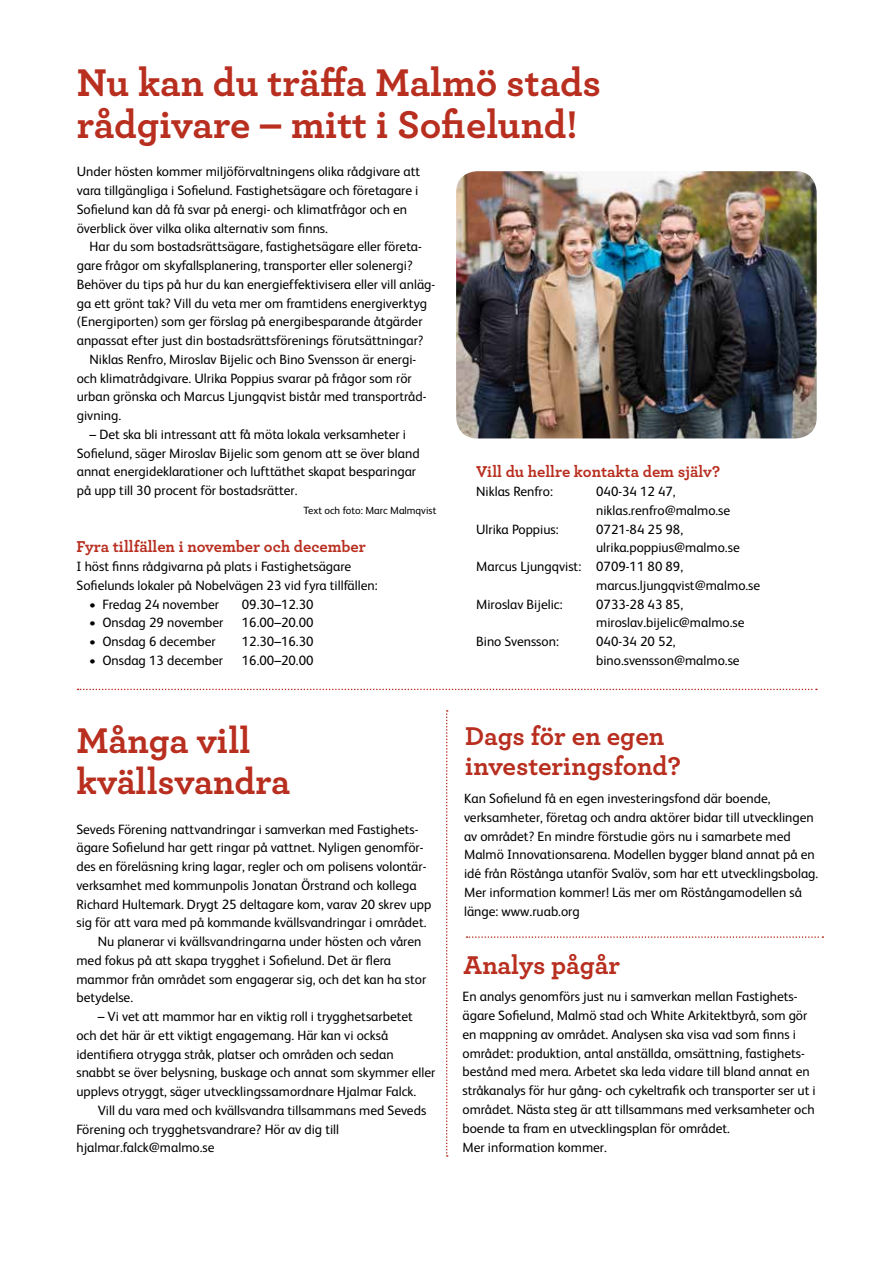
<style>
.page{position:relative;width:893px;height:1263px;background:#fff}
.page>*{position:absolute;margin:0;border:0;box-sizing:border-box;transform-origin:0 0}
.t1{font:700 40.5px/42px "Archer";letter-spacing:-.005em;color:#b82e1f}
.t2{font:700 37.5px/41.1px "Archer";letter-spacing:-.005em;color:#b82e1f}
.t3{font:700 27px/30.8px "Archer";letter-spacing:-.005em;color:#b82e1f}
.t4{font:700 16.5px "Archer";color:#b82e1f}
.t5{font:13.5px/18.8px "FS Albert";color:#000}
.t6{font:10.5px "FS Albert";color:#000}
</style>
<div class="page">
<svg style="left:78px;top:689px;width:739px;height:1px"></svg>
<svg style="left:466px;top:936px;width:357px;height:2px"></svg>
<svg style="left:446px;top:710px;width:2px;height:447px"></svg>
<img style="left:456px;top:171px;width:361px;height:267px">
<h1 class="t1" style="left:77px;top:59px;width:526px">Nu kan du träffa Malmö stads rådgivare – mitt i Sofielund!</h1>
<p class="t5" style="left:77px;top:162px;width:345px">Under hösten kommer miljöförvaltningens olika rådgivare att vara tillgängliga i Sofielund. Fastighetsägare och företagare i Sofielund kan då få svar på energi- och klimatfrågor och en överblick över vilka olika alternativ som finns.</p>
<p class="t5" style="left:90px;top:237px;width:334px">Har du som bostadsrättsägare, fastighetsägare eller företa-</p>
<p class="t5" style="left:77px;top:256px;width:337px">gare frågor om skyfallsplanering, transporter eller solenergi?</p>
<p class="t5" style="left:77px;top:275px;width:360px">Behöver du tips på hur du kan energieffektivisera eller vill anläg-</p>
<p class="t5" style="left:77px;top:294px;width:352px">ga ett grönt tak? Vill du veta mer om framtidens energiverktyg</p>
<p class="t5" style="left:77px;top:312px;width:347px">(Energiporten) som ger förslag på energibesparande åtgärder</p>
<p class="t5" style="left:77px;top:331px;width:348px">anpassat efter just din bostadsrättsförenings förutsättningar?</p>
<p class="t5" style="left:90px;top:350px;width:328px">Niklas Renfro, Miroslav Bijelic och Bino Svensson är energi-</p>
<p class="t5" style="left:77px;top:369px;width:337px">och klimatrådgivare. Ulrika Poppius svarar på frågor som rör</p>
<p class="t5" style="left:77px;top:387px;width:351px">urban grönska och Marcus Ljungqvist bistår med transportråd-</p>
<p class="t5" style="left:77px;top:406px;width:46px">givning.</p>
<p class="t5" style="left:77px;top:425px;width:344px;text-indent:13px">– Det ska bli intressant att få möta lokala verksamheter i Sofielund, säger Miroslav Bijelic som genom att se över bland annat energideklarationer och lufttäthet skapat besparingar på upp till 30 procent för bostadsrätter.</p>
<p class="t6" style="left:304px;top:504px;width:134px">Text och foto: Marc Malmqvist</p>
<p class="t4" style="left:77px;top:534px;width:291px">Fyra tillfällen i november och december</p>
<p class="t5" style="left:77px;top:557px;width:303px">I höst finns rådgivarna på plats i Fastighetsägare<br>Sofielunds lokaler på Nobelvägen 23 vid fyra tillfällen:</p>
<p class="t5" style="left:89px;top:595px;width:131px">• Fredag 24 november</p>
<p class="t5" style="left:242px;top:595px;width:73px">09.30–12.30</p>
<p class="t5" style="left:89px;top:613px;width:136px">• Onsdag 29 november</p>
<p class="t5" style="left:242px;top:613px;width:73px">16.00–20.00</p>
<p class="t5" style="left:89px;top:632px;width:128px">• Onsdag 6 december</p>
<p class="t5" style="left:242px;top:632px;width:73px">12.30–16.30</p>
<p class="t5" style="left:89px;top:651px;width:135px">• Onsdag 13 december</p>
<p class="t5" style="left:242px;top:651px;width:73px">16.00–20.00</p>
<p class="t4" style="left:476px;top:459px;width:245px">Vill du hellre kontakta dem själv?</p>
<p class="t5" style="left:476px;top:482px;width:78px">Niklas Renfro:</p>
<p class="t5" style="left:596px;top:482px;width:136px">040-34 12 47, niklas.renfro@malmo.se</p>
<p class="t5" style="left:476px;top:520px;width:84px">Ulrika Poppius:</p>
<p class="t5" style="left:596px;top:520px;width:88px">0721-84 25 98,</p>
<p class="t5" style="left:596px;top:538px;width:145px">ulrika.poppius@malmo.se</p>
<p class="t5" style="left:476px;top:557px;width:208px">Marcus Ljungqvist: 0709-11 80 89,</p>
<p class="t5" style="left:596px;top:576px;width:166px">marcus.ljungqvist@malmo.se</p>
<p class="t5" style="left:476px;top:595px;width:88px">Miroslav Bijelic:</p>
<p class="t5" style="left:596px;top:595px;width:150px">0733-28 43 85, miroslav.bijelic@malmo.se</p>
<p class="t5" style="left:476px;top:632px;width:84px">Bino Svensson:</p>
<p class="t5" style="left:596px;top:632px;width:145px">040-34 20 52, bino.svensson@malmo.se</p>
<h2 class="t2" style="left:76px;top:717px;width:215px">Många vill kvällsvandra</h2>
<h3 class="t3" style="left:465px;top:718px;width:217px">Dags för en egen investeringsfond?</h3>
<p class="t5" style="left:464px;top:789px;width:356px">Kan Sofielund få en egen investeringsfond där boende, verksamheter, företag och andra aktörer bidar till utvecklingen av området? En mindre förstudie görs nu i samarbete med Malmö Innovationsarena. Modellen bygger bland annat på en idé från Röstånga utanför Svalöv, som har ett utvecklingsbolag.<br>Mer information kommer! Läs mer om Röstångamodellen så länge: www.ruab.org</p>
<p class="t5" style="left:76px;top:819px;width:344px">Seveds Förening nattvandringar i samverkan med Fastighets-</p>
<p class="t5" style="left:76px;top:838px;width:349px">ägare Sofielund har gett ringar på vattnet. Nyligen genomför-</p>
<p class="t5" style="left:76px;top:857px;width:352px">des en föreläsning kring lagar, regler och om polisens volontär-</p>
<p class="t5" style="left:76px;top:876px;width:342px">verksamhet med kommunpolis Jonatan Örstrand och kollega</p>
<p class="t5" style="left:76px;top:894px;width:356px">Richard Hultemark. Drygt 25 deltagare kom, varav 20 skrev upp</p>
<p class="t5" style="left:76px;top:913px;width:352px">sig för att vara med på kommande kvällsvandringar i området.</p>
<p class="t5" style="left:98px;top:932px;width:325px">Nu planerar vi kvällsvandringarna under hösten och våren</p>
<p class="t5" style="left:76px;top:951px;width:316px">med fokus på att skapa trygghet i Sofielund. Det är flera</p>
<p class="t5" style="left:76px;top:969px;width:351px">mammor från området som engagerar sig, och det kan ha stor</p>
<p class="t5" style="left:76px;top:988px;width:58px">betydelse.</p>
<p class="t5" style="left:76px;top:1007px;width:360px;text-indent:21px">– Vi vet att mammor har en viktig roll i trygghetsarbetet och det här är ett viktigt engagemang. Här kan vi också identifiera otrygga stråk, platser och områden och sedan snabbt se över belysning, buskage och annat som skymmer eller upplevs otryggt, säger utvecklingssamordnare Hjalmar Falck.</p>
<p class="t5" style="left:76px;top:1101px;width:351px;text-indent:21px">Vill du vara med och kvällsvandra tillsammans med Seveds<br>Förening och trygghetsvandrare? Hör av dig till hjalmar.falck@malmo.se</p>
<h3 class="t3" style="left:464px;top:948px;width:158px">Analys pågår</h3>
<p class="t5" style="left:462px;top:987px;width:355px">En analys genomförs just nu i samverkan mellan Fastighets&shy;ägare Sofielund, Malmö stad och White Arkitektbyrå, som gör en mappning av området. Analysen ska visa vad som finns i området: produktion, antal anställda, omsättning, fastighets&shy;bestånd med mera. Arbetet ska leda vidare till bland annat en stråkanalys för hur gång- och cykeltrafik och transporter ser ut i området. Nästa steg är att tillsammans med verksamheter och boende ta fram en utvecklingsplan för området.<br>Mer information kommer.</p>
</div>
